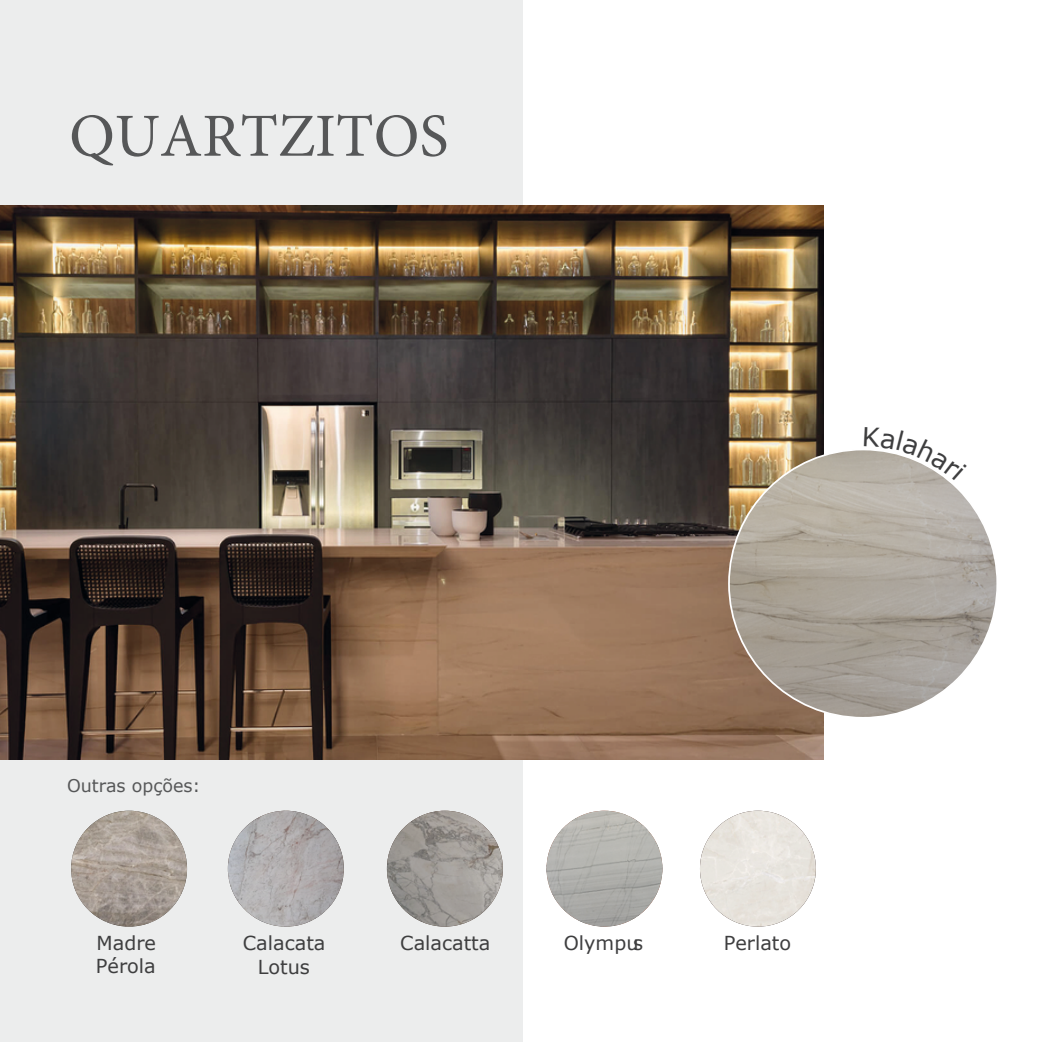
<style>
.page{position:relative;width:1042px;height:1042px;background:#fff}
.page>*{position:absolute;margin:0;border:0;box-sizing:border-box;transform-origin:0 0}
.t1{font:61.25px "Minion Pro";color:#565758}
.t2{font:19.25px/23.1px "Verdana";color:#3e3e3f}
.t3{font:17.5px "Verdana";color:#565758}
</style>
<div class="page">
<div style="left:0;top:0;width:523px;height:1042px;background:#eceded"></div>
<img style="left:0;top:205px;width:823px;height:554px">
<svg style="left:728px;top:449px;width:269px;height:270px;background:#b3aa9e"></svg>
<img style="left:71px;top:811px;width:116px;height:115px;border-radius:58px">
<img style="left:228px;top:811px;width:116px;height:115px;border-radius:58px">
<img style="left:387px;top:811px;width:116px;height:115px;border-radius:58px">
<img style="left:700px;top:811px;width:116px;height:115px;border-radius:58px">
<img style="left:546px;top:811px;width:116px;height:115px;border-radius:58px">
<svg style="left:864px;top:449px;width:103px;height:31px"></svg>
<h1 class="t1" style="left:69px;top:95px;width:381px">QUARTZITOS</h1>
<p class="t3" style="left:67px;top:773px;width:135px">Outras opções:</p>
<p class="t2" style="left:96px;top:931px;width:62px">Madre<br>Pérola</p>
<p class="t2" style="left:243px;top:931px;width:84px">Calacata</p>
<p class="t2" style="left:400px;top:931px;width:92px">Calacatta</p>
<p class="t2" style="left:564px;top:931px;width:81px">Olympus</p>
<p class="t2" style="left:724px;top:931px;width:69px">Perlato</p>
<p class="t2" style="left:258px;top:955px;width:54px">Lotus</p>
</div>
